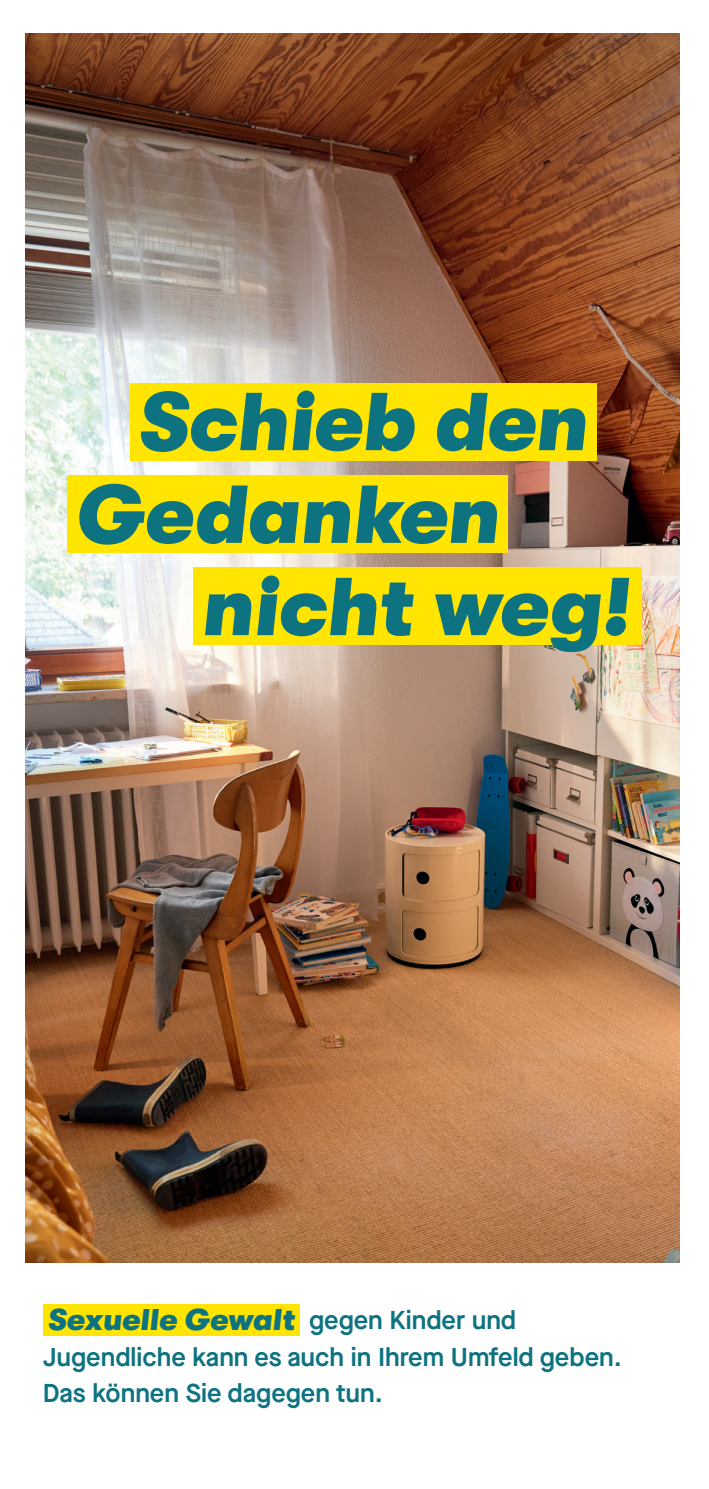
<style>
.page{position:relative;width:709px;height:1489px;background:#fff}
.page>*{position:absolute;margin:0;border:0;box-sizing:border-box;transform-origin:0 0}
.t1{font:82px "GT Walsheim Bl Ob";color:#0e7381}
.t2{font:30px "GT Walsheim Bl Ob";letter-spacing:.005em;color:#0e7381}
.t3{font:600 25.75px/36.8px "Maison Neue";color:#0e7381}
</style>
<div class="page">
<img style="left:25px;top:33px;width:655px;height:1230px">
<div style="left:130px;top:383px;width:466px;height:77px;background:#ffe501"></div>
<div style="left:67px;top:475px;width:440px;height:78px;background:#ffe501"></div>
<div style="left:193px;top:568px;width:448px;height:77px;background:#ffe501"></div>
<div style="left:43px;top:1303px;width:256px;height:32px;background:#ffe501"></div>
<h1 class="t1" style="left:138px;top:376px;width:450px">Schieb den</h1>
<h1 class="t1" style="left:75px;top:469px;width:425px">Gedanken</h1>
<h1 class="t1" style="left:200px;top:561px;width:429px">nicht weg!</h1>
<p class="t2" style="left:48px;top:1303px;width:248px">Sexuelle Gewalt</p>
<p class="t3" style="left:43px;top:1300px;width:580px;text-indent:266px">gegen Kinder und<br>Jugendliche kann es auch in Ihrem Umfeld geben.<br>Das können Sie dagegen tun.</p>
</div>
